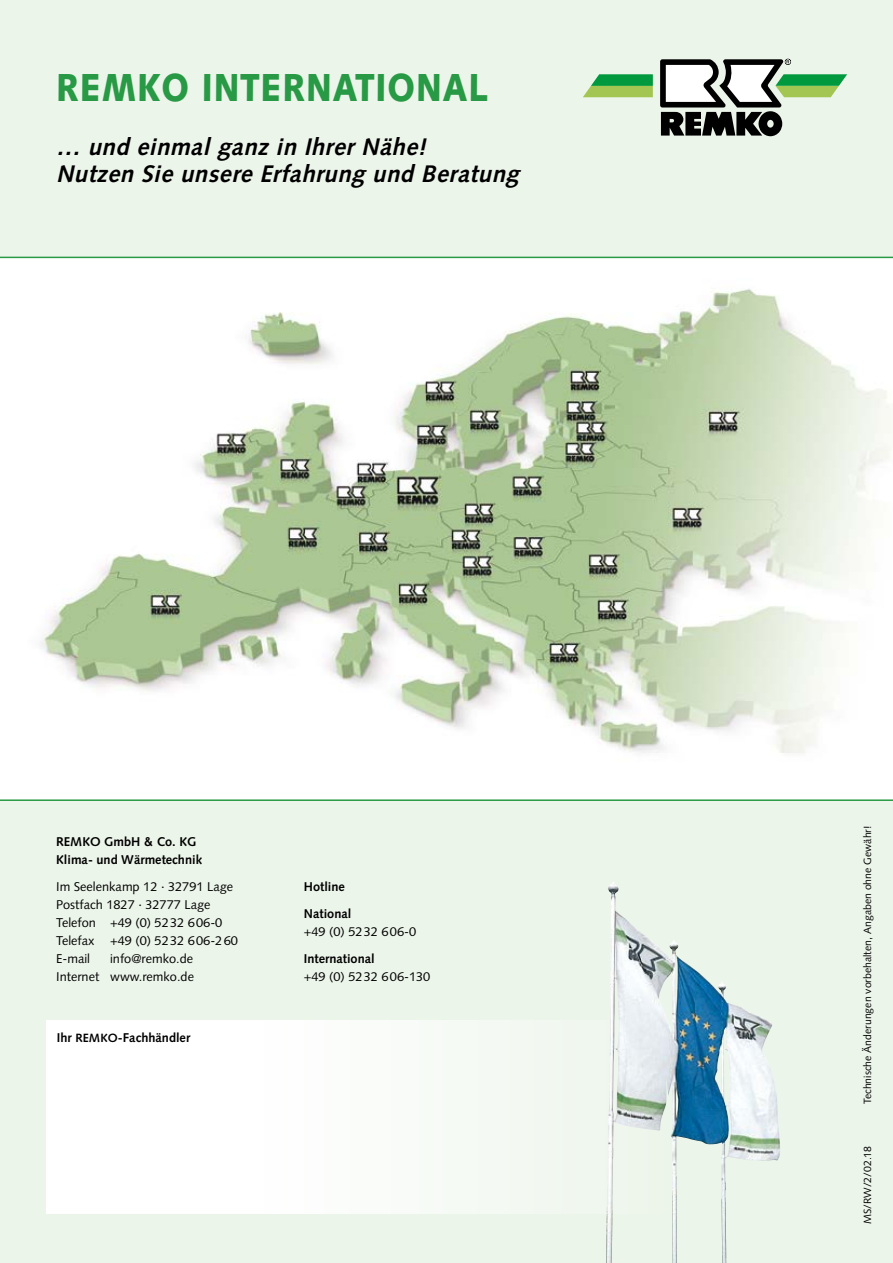
<style>
.page{position:relative;width:893px;height:1263px;background:#ecf5ea}
.page>*{position:absolute;margin:0;border:0;box-sizing:border-box;transform-origin:0 0}
.t1{font:900 39px "Syntax";letter-spacing:.03em;color:#289944;scale:.85 1}
.t2{font:italic 700 24px "Syntax";color:#000}
.Fliesstext{font:12.75px/18px "Syntax";color:#000}
.Fliesstext-2{font:700 12.75px "Syntax";color:#000}
.t3{font:10.5px "Syntax";color:#000}
.s1{font-size:12px}
.s2{font-weight:700}
</style>
<div class="page">
<div style="left:0;top:257px;width:893px;height:544px;background:#fff"></div>
<div style="left:46px;top:1020px;width:647px;height:194px;background:#fff"></div>
<img style="left:10px;top:278px;width:883px;height:489px">
<svg style="left:583px;top:74px;width:70px;height:23px;background:#68b95d"></svg>
<svg style="left:660px;top:59px;width:187px;height:77px"></svg>
<img style="left:606px;top:884px;width:174px;height:379px">
<p class="t1" style="left:56px;top:65px;width:510px">REMKO INTERNATIONAL</p>
<p class="t2" style="left:56px;top:133px;width:377px">… und einmal ganz in Ihrer Nähe!</p>
<p class="t2" style="left:56px;top:160px;width:470px">Nutzen Sie unsere Erfahrung und Beratung</p>
<p class="Fliesstext-2" style="left:56px;top:834px;width:142px">REMKO GmbH &amp; Co. KG</p>
<p class="Fliesstext-2" style="left:56px;top:852px;width:147px">Klima- und Wärmetechnik</p>
<p class="Fliesstext" style="left:56px;top:878px;width:179px">Im Seelenkamp 12 · 32791 Lage</p>
<p class="Fliesstext" style="left:56px;top:896px;width:156px">Postfach 1827 · 32777 Lage</p>
<p class="Fliesstext" style="left:56px;top:914px;width:168px">Telefon +49 (0) 5232 606-0</p>
<p class="Fliesstext" style="left:56px;top:932px;width:183px">Telefax +49 (0) 5232 606-260</p>
<p class="Fliesstext" style="left:56px;top:950px;width:36px">E-mail</p>
<p class="Fliesstext" style="left:110px;top:950px;width:85px">info@remko.de</p>
<p class="Fliesstext" style="left:56px;top:968px;width:139px">Internet www.remko.de</p>
<p class="Fliesstext-2" style="left:57px;top:1030px;width:135px">Ihr <span class="s1">REMKO</span>-Fachhändler</p>
<p class="Fliesstext-2" style="left:304px;top:879px;width:43px">Hotline</p>
<p class="Fliesstext" style="left:304px;top:905px;width:114px"><span class="s2">National<br></span>+49 (0) 5232 606-0</p>
<p class="Fliesstext" style="left:304px;top:950px;width:128px"><span class="s2">International<br></span>+49 (0) 5232 606-130</p>
<p class="t3" style="left:861px;top:1104px;width:280px;rotate:-90deg">Technische Änderungen vorbehalten, Angaben ohne Gewähr!</p>
<p class="t3" style="left:861px;top:1224px;width:79px;rotate:-90deg">MS/RW/2/02.18</p>
</div>
